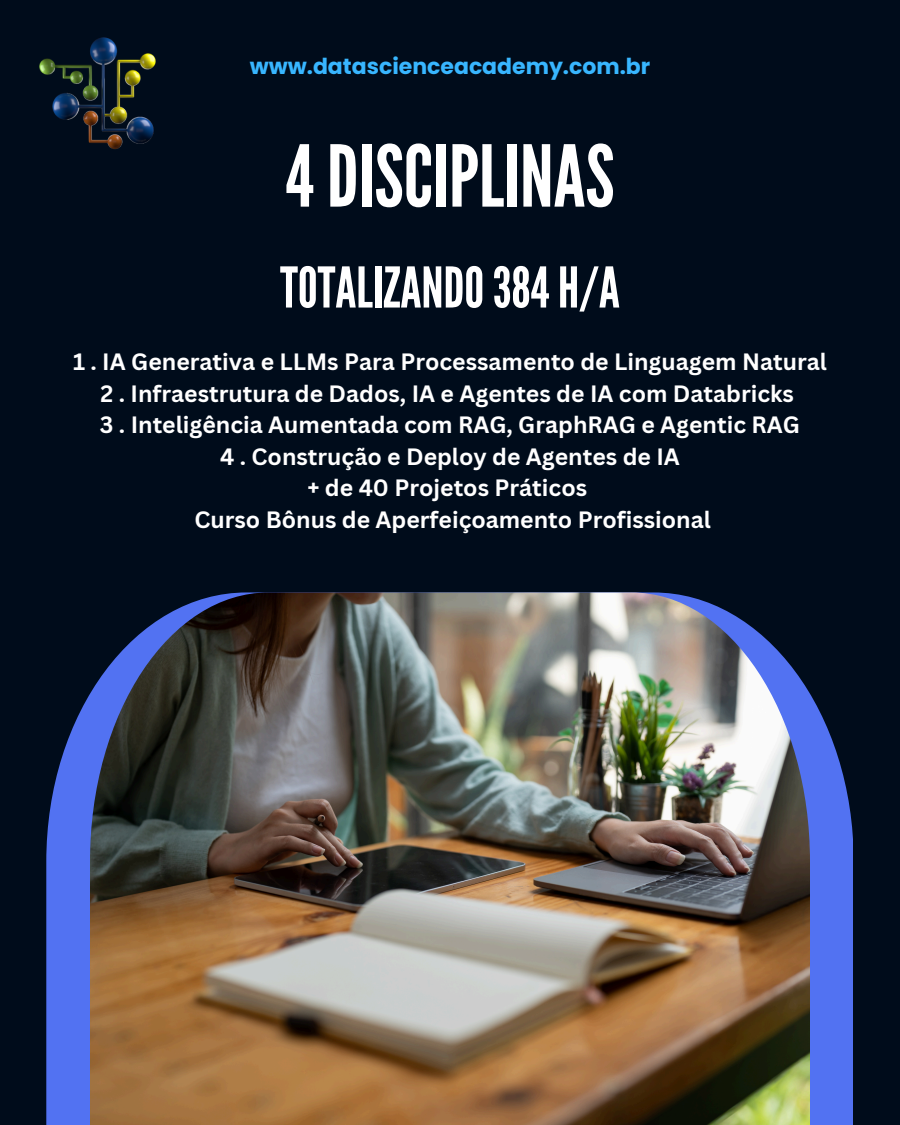
<style>
.page{position:relative;width:900px;height:1125px;background:#000c1b}
.page>*{position:absolute;margin:0;border:0;box-sizing:border-box;transform-origin:0 0}
.t1{font:85px "League Gothic";color:#fff}
.t2{font:56px "League Gothic";color:#fff}
.t3{font:700 23px "Canva Sans";color:#fff}
.t4{font:700 22px "Poppins";color:#38b6ff}
</style>
<div class="page">
<svg style="left:46px;top:694px;width:807px;height:431px;background:#4764d6"></svg>
<img style="left:90px;top:592px;width:720px;height:533px">
<img style="left:39px;top:37px;width:117px;height:112px">
<p class="t4" style="left:250px;top:51px;width:402px">www.datascienceacademy.com.br</p>
<p class="t1" style="left:285px;top:127px;width:331px">4DISCIPLINAS</p>
<p class="t2" style="left:280px;top:255px;width:341px">TOTALIZANDO384H/A</p>
<p class="t3" style="left:73px;top:346px;width:755px">1 . IA Generativa e LLMs Para Processamento de Linguagem Natural</p>
<h1 class="t3" style="left:101px;top:377px;width:695px">2 . Infraestrutura de Dados, IA e Agentes de IA com Databricks</h1>
<h2 class="t3" style="left:100px;top:409px;width:702px">3 . Inteligência Aumentada com RAG, GraphRAG e Agentic RAG</h2>
<p class="t3" style="left:220px;top:440px;width:461px">4 . Construção e Deploy de Agentes de IA</p>
<p class="t3" style="left:307px;top:472px;width:281px">+ de 40 Projetos Práticos</p>
<p class="t3" style="left:194px;top:503px;width:518px">Curso Bônus de Aperfeiçoamento Profissional</p>
</div>
